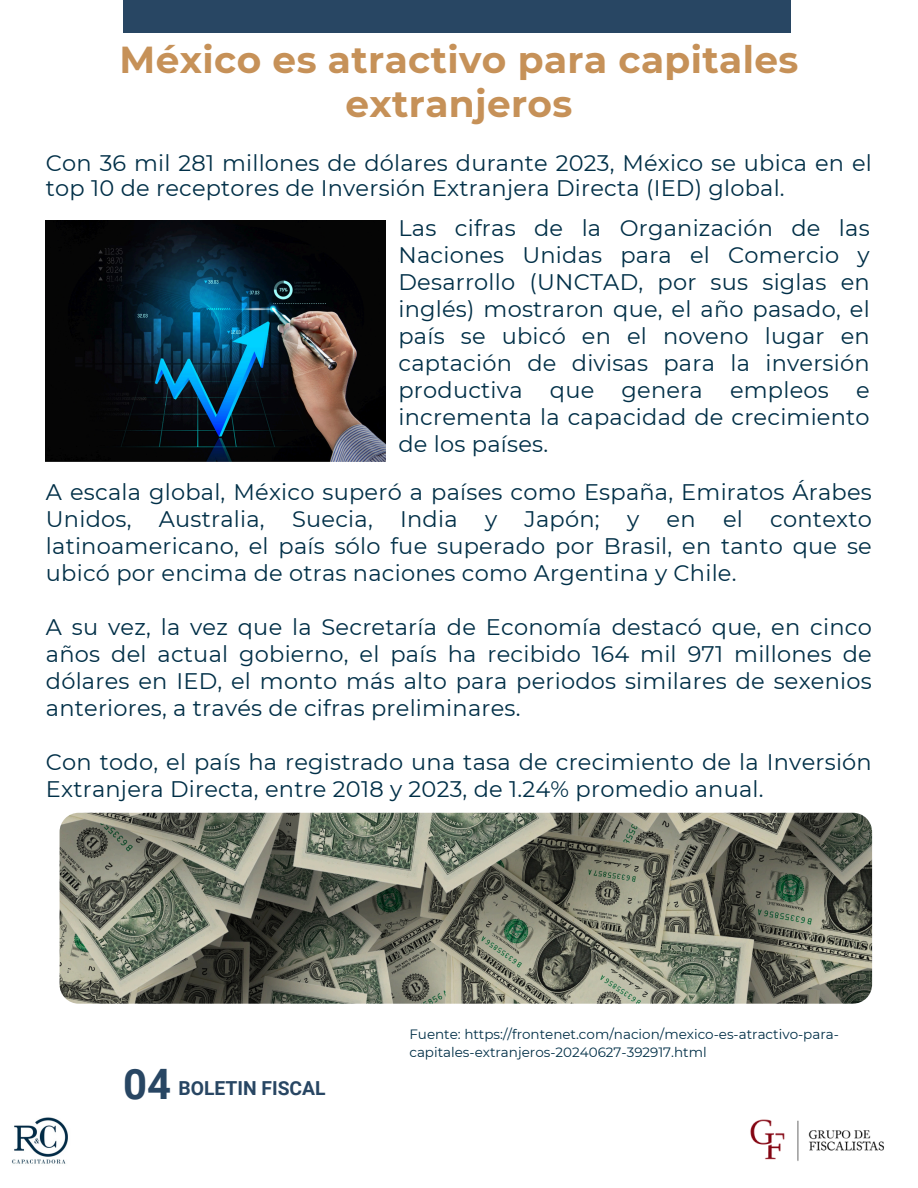
<style>
.page{position:relative;width:918px;height:1188px;background:#fff}
.page>*{position:absolute;margin:0;border:0;box-sizing:border-box;transform-origin:0 0}
.t1{font:700 41.85px "Roboto";color:#284663}
.t2{font:700 37.5px/43.8px "Montserrat";letter-spacing:.01em;color:#c69158;text-align:center}
.t3{font:22.5px/27px "Montserrat";letter-spacing:.01em;color:#002f47;text-align:justify}
.t4{font:700 19.35px "Roboto";color:#284663}
.t5{font:13.5px/18px "Montserrat";color:#002f47}
</style>
<div class="page">
<div style="left:123px;top:0;width:668px;height:33px;background:#284663"></div>
<img style="left:46px;top:221px;width:340px;height:241px">
<img style="left:60px;top:813px;width:812px;height:191px">
<img style="left:12px;top:1117px;width:56px;height:47px">
<img style="left:750px;top:1119px;width:134px;height:42px">
<p class="t2" style="left:120px;top:37px;width:680px">México es atractivo para capitales extranjeros</p>
<h2 class="t3" style="left:46px;top:150px;width:827px;line-height:25.8px">Con 36 mil 281 millones de dólares durante 2023, México se ubica en el top 10 de receptores de Inversión Extranjera Directa (IED) global.</h2>
<p class="t3" style="left:398px;top:214px;width:473px">Las cifras de la Organización de las Naciones Unidas para el Comercio y Desarrollo (UNCTAD, por sus siglas en inglés) mostraron que, el año pasado, el país se ubicó en el noveno lugar en captación de divisas para la inversión productiva que genera empleos e incrementa la capacidad de crecimiento de los países.</p>
<p class="t3" style="left:46px;top:478px;width:827px">A escala global, México superó a países como España, Emiratos Árabes Unidos, Australia, Suecia, India y Japón; y en el contexto latinoamericano, el país sólo fue superado por Brasil, en tanto que se ubicó por encima de otras naciones como Argentina y Chile.</p>
<p class="t3" style="left:46px;top:613px;width:827px">A su vez, la vez que la Secretaría de Economía destacó que, en cinco años del actual gobierno, el país ha recibido 164 mil 971 millones de dólares en IED, el monto más alto para periodos similares de sexenios anteriores, a través de cifras preliminares.</p>
<p class="t3" style="left:46px;top:748px;width:827px">Con todo, el país ha registrado una tasa de crecimiento de la Inversión<br>Extranjera Directa, entre 2018 y 2023, de 1.24% promedio anual.</p>
<h2 class="t1" style="left:123px;top:1061px;width:50px">04</h2>
<h2 class="t4" style="left:179px;top:1077px;width:149px">BOLETIN FISCAL</h2>
<h3 class="t5" style="left:409px;top:1025px;width:431px">Fuente: https://frontenet.com/nacion/mexico-es-atractivo-para&shy;capitales-extranjeros-20240627-392917.html</h3>
</div>
